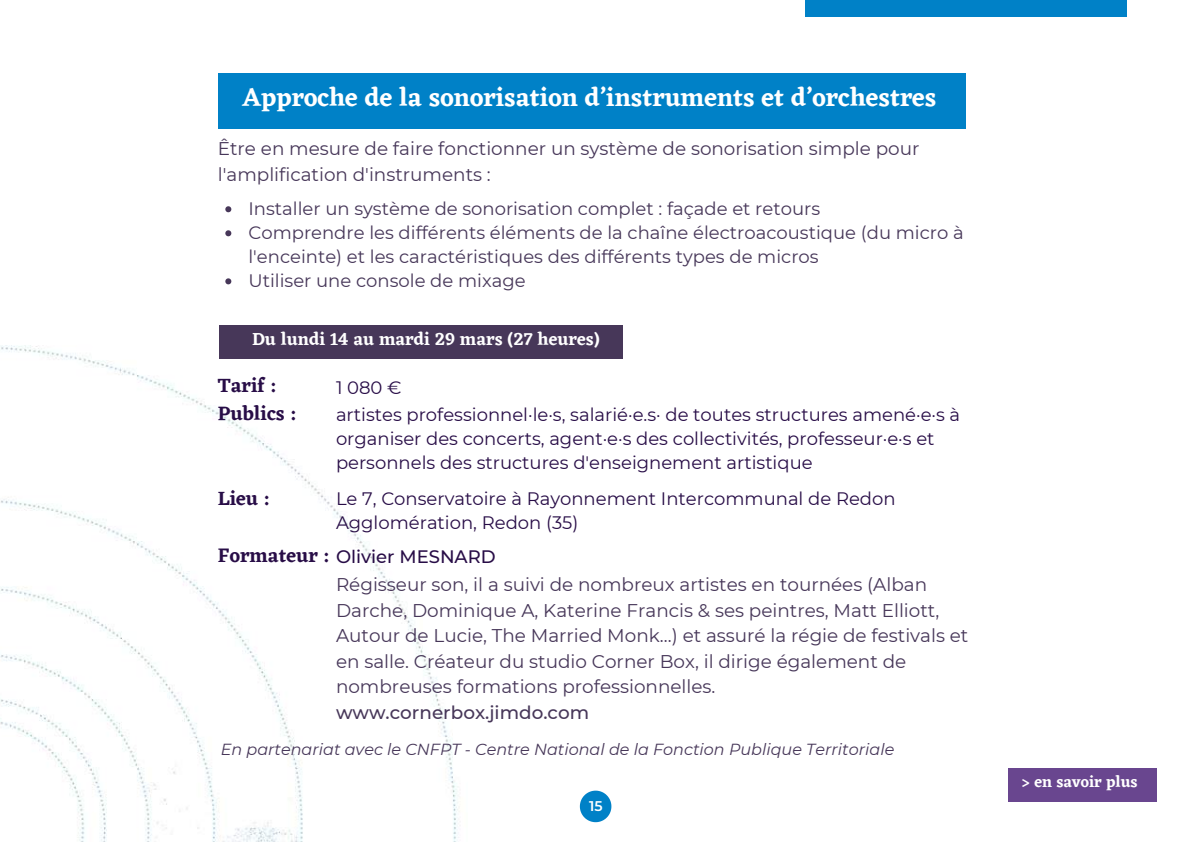
<style>
.page{position:relative;width:1191px;height:842px;background:#fff}
.page>*{position:absolute;margin:0;border:0;box-sizing:border-box;transform-origin:0 0}
.t1{font:600 26px "Eczar";color:#fff}
.t2{font:600 20px "Eczar";color:#280d47}
.t3{font:18.4px/25.6px "Montserrat";color:#473759}
.t4{font:500 18.4px "Montserrat";color:#473759}
.t5{font:18px/24px "Montserrat";color:#280d47}
.t6{font:18px/24px "Montserrat";color:#473759}
.t7{font:600 18px "Eczar";color:#fff}
.t8{font:500 18px "Montserrat";color:#280d47}
.t9{font:italic 16px "Montserrat";color:#473759}
.t10{font:600 16px "Eczar";color:#fff}
.t11{font:600 14px "Montserrat";color:#fff}
.s1{font-family:"Eczar";font-weight:600;font-size:20px}
</style>
<div class="page">
<img style="left:0;top:345px;width:468px;height:496px">
<div style="left:219px;top:73px;width:747px;height:55px;background:#0081c7"></div>
<div style="left:805px;top:0;width:322px;height:16px;background:#0081c7"></div>
<svg style="left:225px;top:206px;width:6px;height:6px"></svg>
<svg style="left:225px;top:230px;width:6px;height:6px"></svg>
<svg style="left:225px;top:278px;width:6px;height:6px"></svg>
<div style="left:219px;top:325px;width:403px;height:33px;background:#473759"></div>
<svg style="left:580px;top:790px;width:31px;height:32px"></svg>
<div style="left:1008px;top:768px;width:149px;height:33px;background:#69468f"></div>
<h1 class="t1" style="left:243px;top:82px;width:695px">Approche de la sonorisation d’instruments et d’orchestres</h1>
<p class="t3" style="left:218px;top:136px;width:703px">Être en mesure de faire fonctionner un système de sonorisation simple pour l'amplification d'instruments :</p>
<p class="t6" style="left:248px;top:197px;width:717px">Installer un système de sonorisation complet : façade et retours<br>Comprendre les différents éléments de la chaîne électroacoustique (du micro à l'enceinte) et les caractéristiques des différents types de micros<br>Utiliser une console de mixage</p>
<p class="t7" style="left:252px;top:328px;width:349px">Du lundi 14 au mardi 29 mars (27 heures)</p>
<p class="t2" style="left:218px;top:374px;width:61px">Tarif :</p>
<p class="t5" style="left:336px;top:375px;width:67px">1 080 €</p>
<p class="t2" style="left:218px;top:402px;width:81px">Publics :</p>
<p class="t5" style="left:336px;top:402px;width:626px">artistes professionnel·le·s, salarié·e.s· de toutes structures amené·e·s à organiser des concerts, agent·e·s des collectivités, professeur·e·s et personnels des structures d'enseignement artistique</p>
<p class="t2" style="left:218px;top:486px;width:54px">Lieu :</p>
<p class="t5" style="left:336px;top:487px;width:561px">Le 7, Conservatoire à Rayonnement Intercommunal de Redon<br>Agglomération, Redon (35)</p>
<p class="t8" style="left:218px;top:545px;width:279px"><span class="s1">Formateur :</span> Olivier MESNARD</p>
<p class="t3" style="left:336px;top:571px;width:634px">Régisseur son, il a suivi de nombreux artistes en tournées (Alban Darche, Dominique A, Katerine Francis &amp; ses peintres, Matt Elliott, Autour de Lucie, The Married Monk…) et assuré la régie de festivals et en salle. Créateur du studio Corner Box, il dirige également de nombreuses formations professionnelles.</p>
<p class="t4" style="left:336px;top:701px;width:255px">www.cornerbox.jimdo.com</p>
<p class="t9" style="left:221px;top:739px;width:675px">En partenariat avec le CNFPT - Centre National de la Fonction Publique Territoriale</p>
<p class="t11" style="left:589px;top:797px;width:15px">15</p>
<p class="t10" style="left:1021px;top:772px;width:118px">&gt; en savoir plus</p>
</div>
